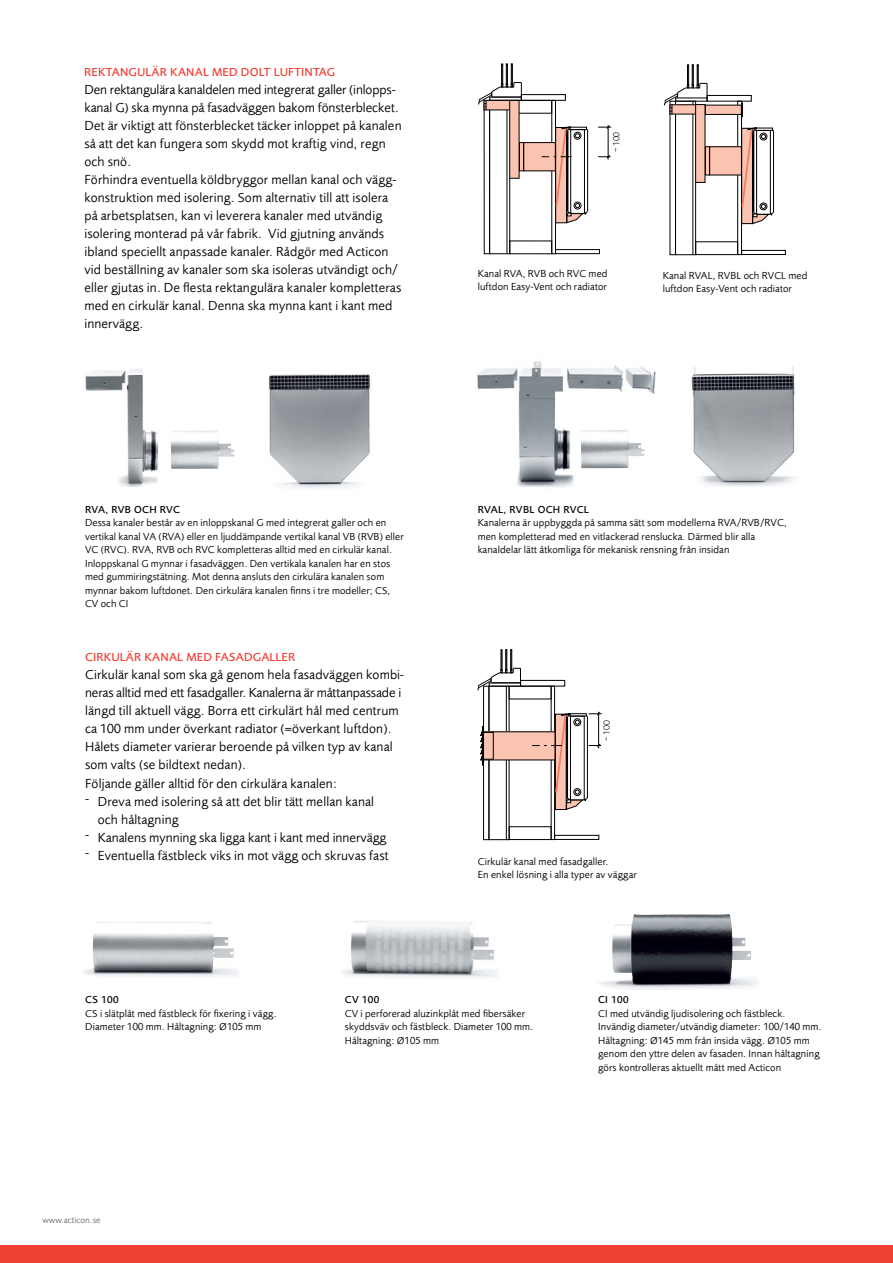
<style>
.page{position:relative;width:893px;height:1263px;background:#fff}
.page>*{position:absolute;margin:0;border:0;box-sizing:border-box;transform-origin:0 0}
.t1{font:13.5px/18px "Foundry Sans";letter-spacing:.01em;color:#000}
.t2{font:500 12px "Foundry Sans";letter-spacing:.015em;color:#ef4135}
.t3{font:10.5px/13.5px "Foundry Sans";letter-spacing:.01em;color:#000}
.t4{font:500 10.5px "Foundry Sans";letter-spacing:.03em;color:#000}
.t5{font:300 9.45px "Foundry Sans";color:#000}
.t6{font:9px "Foundry Sans";letter-spacing:.01em;color:#6d6f71}
.s1{font-size:12px}
</style>
<div class="page">
<div style="left:0;top:1246px;width:893px;height:17px;background:#ef4135"></div>
<img style="left:632px;top:914px;width:97px;height:10px">
<img style="left:84px;top:922px;width:156px;height:55px">
<img style="left:343px;top:921px;width:154px;height:57px">
<div style="left:510px;top:100px;width:42px;height:13px;border:1px solid #000"></div>
<div style="left:552px;top:100px;width:4px;height:154px;border:1px solid #000"></div>
<div style="left:484px;top:100px;width:6px;height:154px;border:1px solid #000"></div>
<div style="left:555px;top:249px;width:45px;height:5px;border:1px solid #000"></div>
<hr style="left:507px;top:100px;width:1px;height:154px;background:#000">
<div style="left:519px;top:143px;width:5px;height:28px;background:#fbc4b1"></div>
<div style="left:519px;top:142px;width:5px;height:29px;border:1px solid #000"></div>
<div style="left:510px;top:100px;width:9px;height:78px;background:#fbc4b1"></div>
<div style="left:509px;top:100px;width:10px;height:79px;border:1px solid #000"></div>
<div style="left:524px;top:143px;width:31px;height:28px;background:#fbc4b1"></div>
<div style="left:523px;top:142px;width:33px;height:29px;border:1px solid #000"></div>
<svg style="left:478px;top:64px;width:44px;height:46px"></svg>
<img style="left:691px;top:366px;width:105px;height:120px">
<img style="left:477px;top:361px;width:179px;height:126px">
<img style="left:581px;top:430px;width:63px;height:38px">
<img style="left:269px;top:374px;width:102px;height:114px">
<img style="left:85px;top:369px;width:73px;height:118px">
<img style="left:171px;top:431px;width:63px;height:38px">
<div style="left:675px;top:101px;width:21px;height:154px;border:1px solid #000"></div>
<div style="left:670px;top:101px;width:6px;height:154px;border:1px solid #000"></div>
<div style="left:707px;top:95px;width:44px;height:6px;border:1px solid #000"></div>
<div style="left:741px;top:250px;width:44px;height:5px;border:1px solid #000"></div>
<div style="left:696px;top:242px;width:42px;height:13px;border:1px solid #000"></div>
<hr style="left:693px;top:101px;width:1px;height:154px;background:#000">
<div style="left:705px;top:105px;width:36px;height:9px;background:#fbc4b1"></div>
<div style="left:705px;top:105px;width:37px;height:10px;border:1px solid #000"></div>
<svg style="left:741px;top:102px;width:2px;height:15px"></svg>
<div style="left:705px;top:147px;width:5px;height:28px;background:#fbc4b1"></div>
<div style="left:705px;top:146px;width:5px;height:29px;border:1px solid #000"></div>
<div style="left:696px;top:105px;width:9px;height:77px;background:#fbc4b1"></div>
<div style="left:695px;top:104px;width:10px;height:79px;border:1px solid #000"></div>
<div style="left:710px;top:147px;width:31px;height:28px;background:#fbc4b1"></div>
<div style="left:709px;top:146px;width:33px;height:29px;border:1px solid #000"></div>
<svg style="left:664px;top:65px;width:44px;height:49px"></svg>
<svg style="left:740px;top:127px;width:34px;height:97px"></svg>
<div style="left:509px;top:686px;width:42px;height:13px;border:1px solid #000"></div>
<svg style="left:477px;top:649px;width:44px;height:41px"></svg>
<div style="left:551px;top:686px;width:4px;height:154px;border:1px solid #000"></div>
<div style="left:483px;top:686px;width:6px;height:154px;border:1px solid #000"></div>
<div style="left:520px;top:680px;width:45px;height:6px;border:1px solid #000"></div>
<div style="left:554px;top:835px;width:45px;height:4px;border:1px solid #000"></div>
<div style="left:509px;top:827px;width:42px;height:13px;border:1px solid #000"></div>
<hr style="left:506px;top:686px;width:1px;height:154px;background:#000">
<div style="left:484px;top:732px;width:71px;height:28px;background:#fbc4b1"></div>
<div style="left:483px;top:732px;width:11px;height:27px;border:1px solid #000"></div>
<div style="left:482px;top:726px;width:2px;height:39px;border:1px solid #000"></div>
<svg style="left:480px;top:731px;width:3px;height:30px"></svg>
<svg style="left:532px;top:712px;width:70px;height:98px"></svg>
<svg style="left:542px;top:126px;width:46px;height:98px"></svg>
<hr style="left:608px;top:125px;width:1px;height:34px;background:#000">
<svg style="left:598px;top:125px;width:13px;height:4px"></svg>
<svg style="left:598px;top:155px;width:13px;height:4px"></svg>
<p class="t2" style="left:84px;top:65px;width:252px">REKTANGULÄR KANAL MED DOLT LUFTINTAG</p>
<p class="t1" style="left:84px;top:80px;width:319px">Den rektangulära kanaldelen med integrerat galler (inlopps&shy;kanal G) ska mynna på fasadväggen bakom fönsterblecket.<br>Det är viktigt att fönsterblecket täcker inloppet på kanalen så att det kan fungera som skydd mot kraftig vind, regn och snö.<br>Förhindra eventuella köldbryggor mellan kanal och vägg&shy;konstruktion med isolering. Som alternativ till att isolera på arbetsplatsen, kan vi leverera kanaler med utvändig isolering monterad på vår fabrik. Vid gjutning används ibland speciellt anpassade kanaler. Rådgör med Acticon vid beställning av kanaler som ska isoleras utvändigt och/ eller gjutas in. De flesta rektangulära kanaler kompletteras med en cirkulär kanal. Denna ska mynna kant i kant med innervägg.</p>
<p class="t4" style="left:85px;top:503px;width:97px">RVA, RVB OCH RVC</p>
<p class="t3" style="left:85px;top:516px;width:320px">Dessa kanaler består av en inloppskanal G med integrerat galler och en vertikal kanal VA (RVA) eller en ljuddämpande vertikal kanal VB (RVB) eller VC (RVC). RVA, RVB och RVC kompletteras alltid med en cirkulär kanal.<br>Inloppskanal G mynnar i fasadväggen. Den vertikala kanalen har en stos med gummiringstätning. Mot denna ansluts den cirkulära kanalen som mynnar bakom luftdonet. Den cirkulära kanalen finns i tre modeller; CS, CV och CI</p>
<p class="t2" style="left:85px;top:650px;width:212px">CIRKULÄR KANAL MED FASADGALLER</p>
<p class="t1" style="left:85px;top:666px;width:320px">Cirkulär kanal som ska gå genom hela fasadväggen kombi&shy;neras alltid med ett fasadgaller. Kanalerna är måttanpassade i längd till aktuell vägg. Borra ett cirkulärt hål med centrum ca 100 mm under överkant radiator (=överkant luftdon).<br>Hålets diameter varierar beroende på vilken typ av kanal som valts (se bildtext nedan).<br>Följande gäller alltid för den cirkulära kanalen:</p>
<p class="t1" style="left:98px;top:792px;width:278px;text-indent:-13px">- Dreva med isolering så att det blir tätt mellan kanal och håltagning</p>
<p class="t1" style="left:85px;top:828px;width:303px">- Kanalens mynning ska ligga kant i kant med innervägg</p>
<p class="t1" style="left:85px;top:846px;width:305px">- Eventuella fästbleck viks in mot vägg och skruvas fast</p>
<p class="t5" style="left:611px;top:154px;width:24px;rotate:-90deg"><span class="s1">~</span>100</p>
<p class="t3" style="left:478px;top:266px;width:131px">Kanal RVA, RVB och RVC med luftdon Easy-Vent och radiator</p>
<p class="t3" style="left:663px;top:268px;width:146px">Kanal RVAL, RVBL och RVCL med luftdon Easy-Vent och radiator</p>
<p class="t4" style="left:478px;top:503px;width:113px">RVAL, RVBL OCH RVCL</p>
<p class="t3" style="left:478px;top:516px;width:310px">Kanalerna är uppbyggda på samma sätt som modellerna RVA/RVB/RVC, men kompletterad med en vitlackerad renslucka. Därmed blir alla kanaldelar lätt åtkomliga för mekanisk rensning från insidan</p>
<p class="t5" style="left:601px;top:743px;width:24px;rotate:-90deg"><span class="s1">~</span>100</p>
<p class="t3" style="left:478px;top:854px;width:160px">Cirkulär kanal med fasadgaller.<br>En enkel lösning i alla typer av väggar</p>
<p class="t4" style="left:85px;top:994px;width:35px">CS 100</p>
<p class="t3" style="left:85px;top:1007px;width:193px">CS i slätplåt med fästbleck för fixering i vägg.<br>Diameter 100 mm. Håltagning: Ø105 mm</p>
<p class="t6" style="left:43px;top:1214px;width:60px">www.acticon.se</p>
<p class="t4" style="left:345px;top:994px;width:36px">CV 100</p>
<p class="t3" style="left:345px;top:1006px;width:190px">CV i perforerad aluzinkplåt med fibersäker skyddsväv och fästbleck. Diameter 100 mm.<br>Håltagning: Ø105 mm</p>
<p class="t4" style="left:598px;top:994px;width:32px">CI 100</p>
<p class="t3" style="left:598px;top:1006px;width:225px">CI med utvändig ljudisolering och fästbleck.<br>Invändig diameter/utvändig diameter: 100/140 mm.<br>Håltagning: Ø145 mm från insida vägg. Ø105 mm genom den yttre delen av fasaden. Innan håltagning görs kontrolleras aktuellt mått med Acticon</p>
</div>
